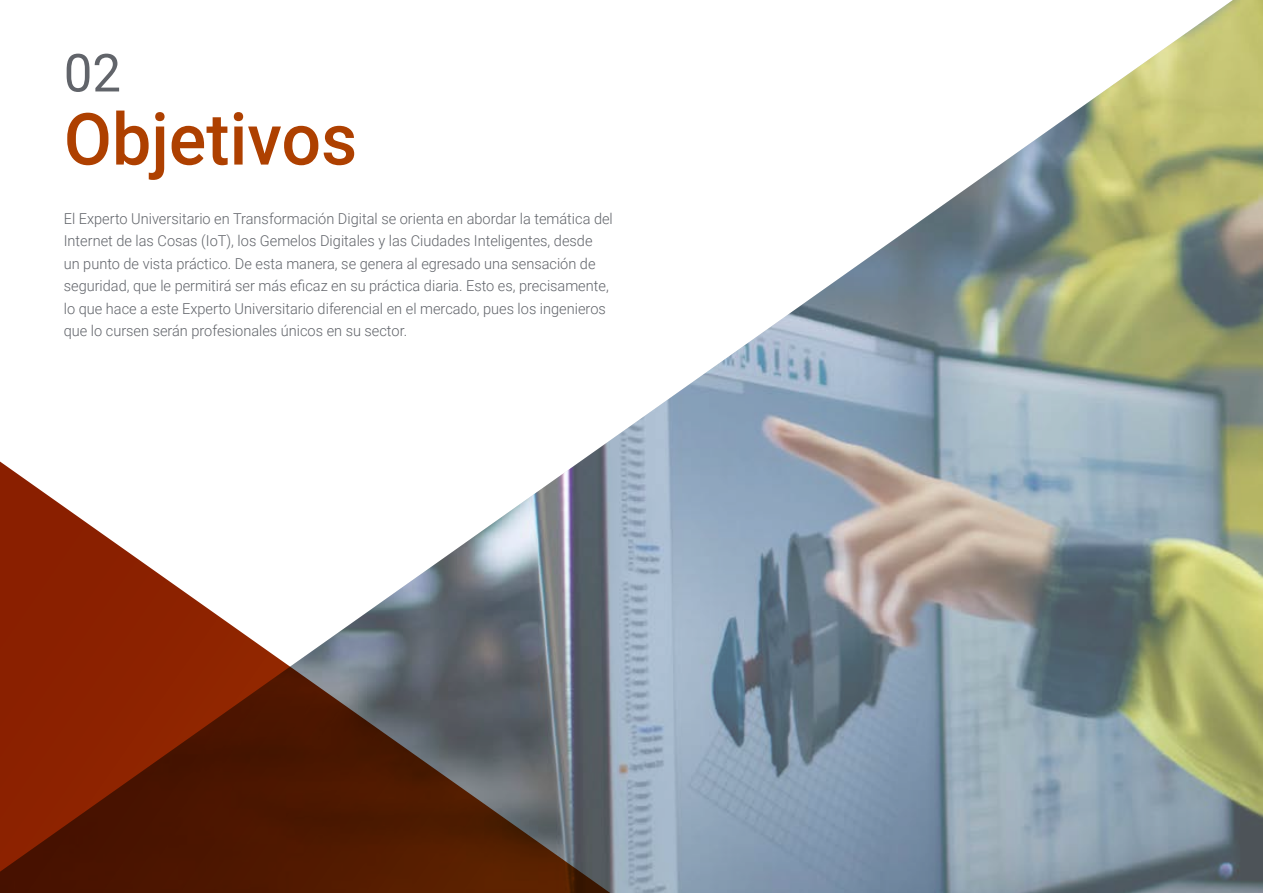
<style>
.page{position:relative;width:1263px;height:893px;background:#fff}
.page>*{position:absolute;margin:0;border:0;box-sizing:border-box;transform-origin:0 0}
.t1{font:500 72px "Roboto";color:#ae4000}
.t2{font:52.5px "Roboto";color:#61646a}
.t3{font:300 15px/22.5px "Roboto";color:#61646a}
</style>
<div class="page">
<img style="left:602px;top:0;width:661px;height:893px">
<svg style="left:0;top:446px;width:640px;height:447px"></svg>
<h2 class="t2" style="left:64px;top:36px;width:59px">02</h2>
<h1 class="t1" style="left:64px;top:89px;width:295px">Objetivos</h1>
<p class="t3" style="left:64px;top:207px;width:551px">El Experto Universitario en Transformación Digital se orienta en abordar la temática del Internet de las Cosas (IoT), los Gemelos Digitales y las Ciudades Inteligentes, desde<br>un punto de vista práctico. De esta manera, se genera al egresado una sensación de seguridad, que le permitirá ser más eficaz en su práctica diaria. Esto es, precisamente, lo que hace a este Experto Universitario diferencial en el mercado, pues los ingenieros que lo cursen serán profesionales únicos en su sector.</p>
</div>
